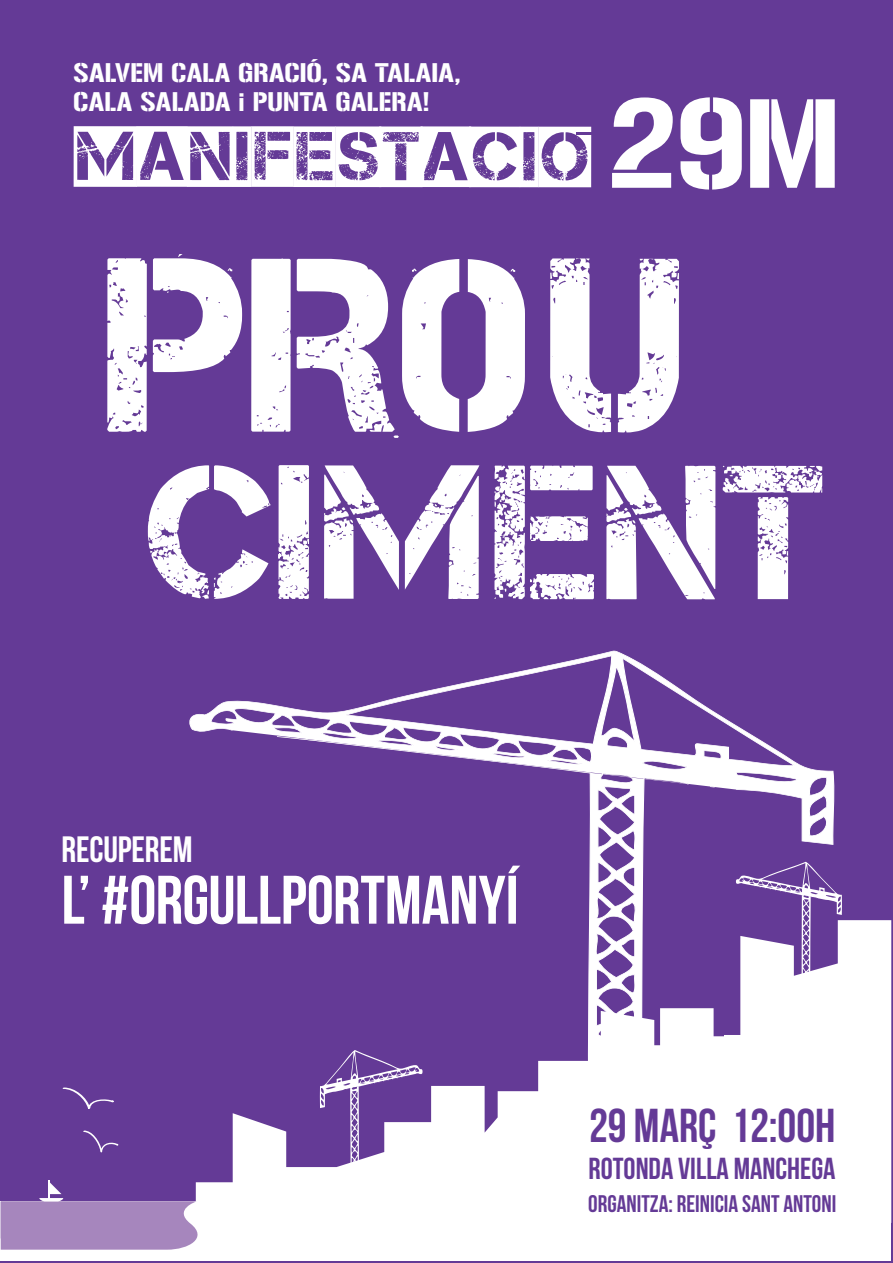
<style>
.page{position:relative;width:893px;height:1263px;background:#fff}
.page>*{position:absolute;margin:0;border:0;box-sizing:border-box;transform-origin:0 0}
.t1{font:246.45px "Captureit";color:#fff}
.t2{font:190.65px "Captureit";letter-spacing:.035em;color:#fff}
.t3{font:111.75px "Gunplay";color:#fff}
.t4{font:68.85px "Captureit 2";color:#fff}
.t5{font:68.4px "Bebas Neue";color:#fff}
.t6{font:47.55px "Bebas Neue";color:#643a96}
.t7{font:36.6px "Bebas Neue";letter-spacing:-.005em;color:#fff}
.t8{font:30.45px "Bebas Neue";color:#643a96}
.t9{font:24px "Bebas Neue";color:#643a96}
.t10{font:23.7px/28.3px "Gunplay";letter-spacing:.01em;color:#fff}
</style>
<div class="page">
<div style="left:1px;top:0;width:892px;height:1263px;background:#643a96"></div>
<svg style="left:189px;top:650px;width:646px;height:270px"></svg>
<svg style="left:735px;top:862px;width:107px;height:58px"></svg>
<svg style="left:209px;top:920px;width:682px;height:281px;fill:#fff"></svg>
<div style="left:1px;top:1201px;width:890px;height:60px;background:#fff"></div>
<svg style="left:83px;top:1130px;width:35px;height:23px"></svg>
<svg style="left:62px;top:1087px;width:52px;height:22px"></svg>
<svg style="left:1px;top:1180px;width:208px;height:70px"></svg>
<p class="t10" style="left:73px;top:59px;width:388px">SALVEM CALA GRACIÓ, SA TALAIA,<br>CALA SALADA i PUNTA GALERA!</p>
<h3 class="t4" style="left:74px;top:125px;width:519px">MANIFESTACIO</h3>
<h3 class="t3" style="left:608px;top:80px;width:234px">29M</h3>
<h1 class="t1" style="left:107px;top:208px;width:582px">PR0U</h1>
<h2 class="t2" style="left:148px;top:426px;width:683px">CIMENt</h2>
<h3 class="t7" style="left:61px;top:829px;width:132px">RECUPEREM</h3>
<h3 class="t5" style="left:61px;top:862px;width:459px">L’ #ORGULLPORTMANYÍ</h3>
<h3 class="t6" style="left:589px;top:1100px;width:248px">29 MARÇ 12:00H</h3>
<p class="t8" style="left:589px;top:1152px;width:248px">ROTONDA VILLA MANCHEGA</p>
<p class="t9" style="left:588px;top:1190px;width:250px">ORGANITZA: REINICIA SANT ANTONI</p>
</div>
